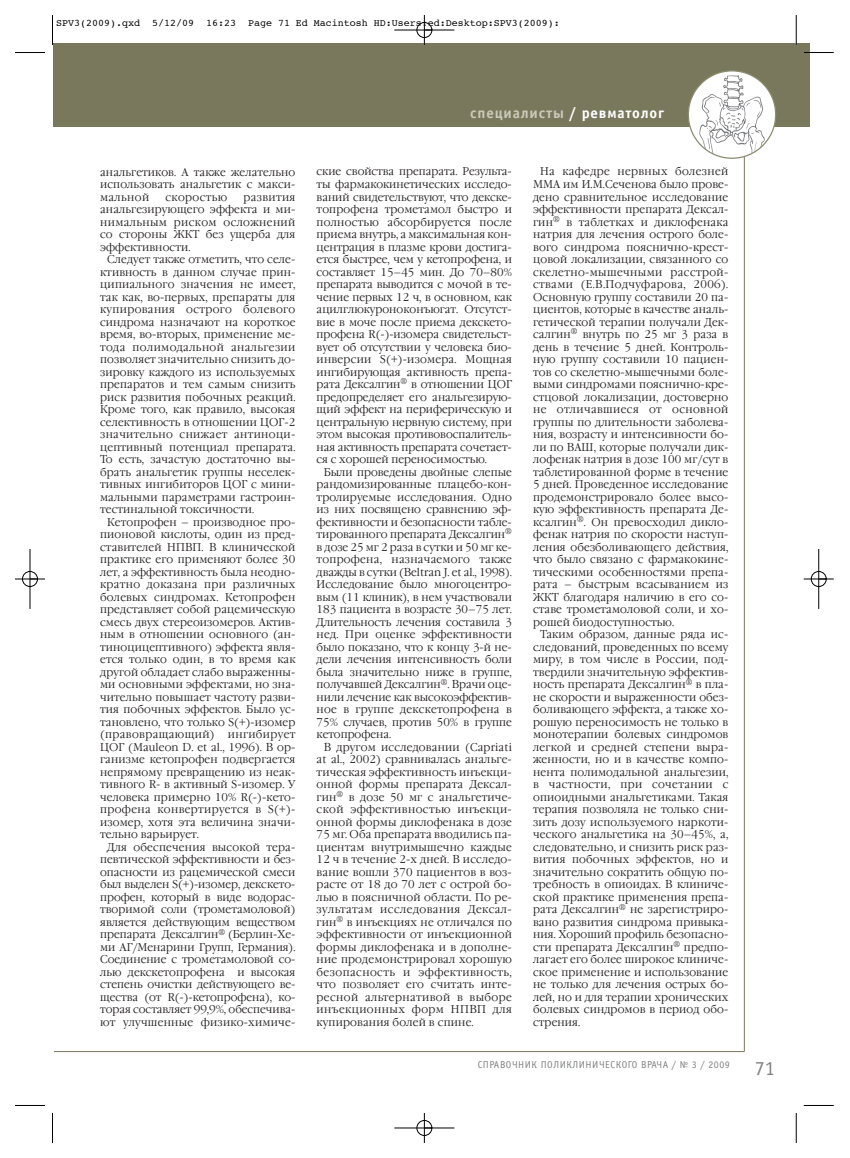
<style>
.page{position:relative;width:850px;height:1158px;background:#fff}
.page>*{position:absolute;margin:0;border:0;box-sizing:border-box;transform-origin:0 0}
.t1{font:20px "Officina Sans C";color:#808285}
.t2{font:700 15px "Officina Sans C";letter-spacing:.055em;color:#c8c9ba}
.t3{font:300 11.25px/12.5px "Garamond C";letter-spacing:.01em;color:#231f20;text-align:justify;scale:.95 1}
.t4{font:300 11.25px "Garamond C";letter-spacing:.035em;color:#231f20;scale:.95 1}
.t5{font:10px "Courier";color:#000}
.t6{font:10px "Officina Sans C";letter-spacing:.05em;color:#808285}
.s1{color:#fff}
</style>
<div class="page">
<hr style="left:54px;top:1051px;width:690px;height:1px;background:#7a785c">
<div style="left:53px;top:44px;width:756px;height:83px;background:#7a785c"></div>
<hr style="left:744px;top:143px;width:1px;height:908px;background:#7a785c">
<svg style="left:688px;top:70px;width:88px;height:89px"></svg>
<hr style="left:52px;top:15px;width:1px;height:30px;background:#000">
<hr style="left:15px;top:52px;width:30px;height:1px;background:#000">
<hr style="left:796px;top:15px;width:1px;height:30px;background:#000">
<hr style="left:804px;top:52px;width:30px;height:1px;background:#000">
<hr style="left:52px;top:1112px;width:1px;height:30px;background:#000">
<hr style="left:15px;top:1105px;width:30px;height:1px;background:#000">
<hr style="left:796px;top:1112px;width:1px;height:30px;background:#000">
<hr style="left:804px;top:1105px;width:30px;height:1px;background:#000">
<div style="left:22px;top:571px;width:16px;height:16px;border:1px solid #fff;border-radius:50%"></div>
<div style="left:811px;top:571px;width:16px;height:16px;border:1px solid #fff;border-radius:50%"></div>
<hr style="left:394px;top:30px;width:60px;height:1px;background:#000">
<hr style="left:394px;top:1127px;width:60px;height:1px;background:#000">
<hr style="left:30px;top:549px;width:1px;height:60px;background:#000">
<hr style="left:819px;top:549px;width:1px;height:60px;background:#000">
<hr style="left:424px;top:15px;width:1px;height:30px;background:#000">
<hr style="left:424px;top:1112px;width:1px;height:30px;background:#000">
<hr style="left:15px;top:579px;width:30px;height:1px;background:#000">
<hr style="left:804px;top:579px;width:30px;height:1px;background:#000">
<div style="left:417px;top:22px;width:15px;height:16px;border:1px solid #000;border-radius:50%"></div>
<div style="left:417px;top:1120px;width:15px;height:15px;border:1px solid #000;border-radius:50%"></div>
<div style="left:22px;top:571px;width:16px;height:15px;border:1px solid #000;border-radius:50%"></div>
<div style="left:811px;top:571px;width:15px;height:15px;border:1px solid #000;border-radius:50%"></div>
<p class="t5" style="left:56px;top:19px;width:505px">SPV3(2009).qxd 5/12/09 16:23 Page 71 Ed Macintosh HD:Users:ed:Desktop:SPV3(2009):</p>
<p class="t3" style="left:100px;top:166px;width:207px">анальгетиков. А также желательно использовать анальгетик с макси&shy;мальной</p>
<p class="t3" style="left:100px;top:191px;width:207px;text-indent:143px">развития анальгезирующего эффекта и ми&shy;нимальным риском осложнений со стороны ЖКТ без ущерба для эффективности.</p>
<p class="t3" style="left:100px;top:254px;width:207px;text-indent:7px">Следует также отметить, что селе&shy;ктивность в данном случае прин&shy;ципиального значения не имеет, так как, во-первых, препараты для купирования острого болевого синдрома назначают на короткое время, во-вторых, применение ме&shy;тода полимодальной анальгезии позволяет значительно снизить до&shy;зировку каждого из используемых препаратов и тем самым снизить риск развития побочных реакций.<br>Кроме того, как правило, высокая селективность в отношении ЦОГ-2 значительно снижает антиноци&shy;цептивный потенциал препарата.<br>То есть, зачастую достаточно вы&shy;брать анальгетик группы неселек&shy;тивных ингибиторов ЦОГ с мини&shy;мальными параметрами гастроин&shy;тестинальной токсичности.</p>
<p class="t3" style="left:100px;top:516px;width:207px;text-indent:7px">Кетопрофен – производное про&shy;пионовой кислоты, один из пред&shy;ставителей НПВП. В клинической практике его применяют более 30 лет, а эффективность была неодно&shy;кратно доказана при различных болевых синдромах. Кетопрофен представляет собой рацемическую смесь двух стереоизомеров. Актив&shy;ным в отношении основного (ан&shy;тиноцицептивного) эффекта явля&shy;ется только один, в то время как другой обладает слабо выраженны&shy;ми основными эффектами, но зна&shy;чительно повышает частоту разви&shy;тия побочных эффектов. Было ус&shy;тановлено, что только S(+)-изомер (правовращающий) ингибирует ЦОГ (Mauleon D. et al., 1996). В ор&shy;ганизме кетопрофен подвергается непрямому превращению из неак&shy;тивного R- в активный S-изомер. У человека примерно 10% R(-)-кето&shy;профена конвертируется в S(+)- изомер, хотя эта величина значи&shy;тельно варьирует.</p>
<p class="t3" style="left:100px;top:841px;width:207px;text-indent:7px">Для обеспечения высокой тера&shy;певтической эффективности и без&shy;опасности из рацемической смеси был выделен S(+)-изомер, декскето&shy;профен, который в виде водорас&shy;творимой соли (трометамоловой) является действующим веществом препарата Дексалгин<sup>®</sup> (Берлин-Хе&shy;ми АГ/Менарини Групп, Германия).<br>Соединение с трометамоловой со&shy;лью декскетопрофена и высокая степень очистки действующего ве&shy;щества (от R(-)-кетопрофена), ко&shy;торая составляет 99,9%, обеспечива&shy;ют улучшенные физико-химиче-</p>
<p class="t4" style="left:166px;top:192px;width:66px">скоростью</p>
<h2 class="t2" style="left:470px;top:108px;width:196px">специалисты <span class="s1">/ ревматолог</span></h2>
<p class="t3" style="left:317px;top:166px;width:207px">ские свойства препарата. Результа&shy;ты фармакокинетических исследо&shy;ваний свидетельствуют, что декске&shy;топрофена трометамол быстро и полностью абсорбируется после приема внутрь, а максимальная кон&shy;центрация в плазме крови достига&shy;ется быстрее, чем у кетопрофена, и составляет 15–45 мин. До 70–80% препарата выводится с мочой в те&shy;чение первых 12 ч, в основном, как ацилглюкуроноконъюгат. Отсутст&shy;вие в моче после приема декскето&shy;профена R(-)-изомера свидетельст&shy;вует об отсутствии у человека био&shy;инверсии S(+)-изомера. Мощная ингибирующая активность препа&shy;рата Дексалгин<sup>®</sup> в отношении ЦОГ предопределяет его анальгезирую&shy;щий эффект на периферическую и центральную нервную систему, при этом высокая противовоспалитель&shy;ная активность препарата сочетает&shy;ся с хорошей переносимостью.</p>
<p class="t3" style="left:317px;top:466px;width:207px;text-indent:7px">Были проведены двойные слепые рандомизированные плацебо-кон&shy;тролируемые исследования. Одно из них посвящено сравнению эф&shy;фективности и безопасности табле&shy;тированного препарата Дексалгин<sup>® </sup>в дозе 25 мг 2 раза в сутки и 50 мг ке&shy;топрофена, назначаемого также дважды в сутки (Beltran J. et al., 1998).<br>Исследование было многоцентро&shy;вым (11 клиник), в нем участвовали 183 пациента в возрасте 30–75 лет.<br>Длительность лечения составила 3 нед. При оценке эффективности было показано, что к концу 3-й не&shy;дели лечения интенсивность боли была значительно ниже в группе, получавшей Дексалгин<sup>®</sup>. Врачи оце&shy;нили лечение как высокоэффектив&shy;ное в группе декскетопрофена в 75% случаев, против 50% в группе кетопрофена.</p>
<p class="t3" style="left:317px;top:741px;width:207px;text-indent:7px">В другом исследовании (Сapriati at al., 2002) сравнивалась анальге&shy;тическая эффективность инъекци&shy;онной формы препарата Дексал&shy;гин<sup>®</sup> в дозе 50 мг с анальгетиче&shy;ской эффективностью инъекци&shy;онной формы диклофенака в дозе 75 мг. Оба препарата вводились па&shy;циентам внутримышечно каждые 12 ч в течение 2-х дней. В исследо&shy;вание вошли 370 пациентов в воз&shy;расте от 18 до 70 лет с острой бо&shy;лью в поясничной области. По ре&shy;зультатам исследования Дексал&shy;гин<sup>®</sup> в инъекциях не отличался по эффективности от инъекционной формы диклофенака и в дополне&shy;ние продемонстрировал хорошую безопасность и эффективность, что позволяет его считать инте&shy;ресной альтернативой в выборе инъекционных форм НПВП для купирования болей в спине.</p>
<p class="t3" style="left:533px;top:166px;width:207px;text-indent:7px">На кафедре нервных болезней ММА им И.М.Сеченова было прове&shy;дено сравнительное исследование эффективности препарата Дексал&shy;гин<sup>®</sup> в таблетках и диклофенака натрия для лечения острого боле&shy;вого синдрома пояснично-крест&shy;цовой локализации, связанного со скелетно-мышечными расстрой&shy;ствами (Е.В.Подчуфарова, 2006).<br>Основную группу составили 20 па&shy;циентов, которые в качестве аналь&shy;гетической терапии получали Дек&shy;салгин<sup>®</sup> внутрь по 25 мг 3 раза в день в течение 5 дней. Контроль&shy;ную группу составили 10 пациен&shy;тов со скелетно-мышечными боле&shy;выми синдромами пояснично-кре&shy;стцовой локализации, достоверно не отличавшиеся от основной группы по длительности заболева&shy;ния, возрасту и интенсивности бо&shy;ли по ВАШ, которые получали дик&shy;лофенак натрия в дозе 100 мг/сут в таблетированной форме в течение 5 дней. Проведенное исследование продемонстрировало более высо&shy;кую эффективность препарата Де&shy;ксалгин<sup>®</sup>. Он превосходил дикло&shy;фенак натрия по скорости наступ&shy;ления обезболивающего действия, что было связано с фармакокине&shy;тическими особенностями препа&shy;рата – быстрым всасыванием из ЖКТ благодаря наличию в его со&shy;ставе трометамоловой соли, и хо&shy;рошей биодоступностью.</p>
<p class="t3" style="left:533px;top:629px;width:207px;text-indent:7px">Таким образом, данные ряда ис&shy;следований, проведенных по всему миру, в том числе в России, под&shy;твердили значительную эффектив&shy;ность препарата Дексалгин<sup>®</sup> в пла&shy;не скорости и выраженности обез&shy;боливающего эффекта, а также хо&shy;рошую переносимость не только в монотерапии болевых синдромов легкой и средней степени выра&shy;женности, но и в качестве компо&shy;нента полимодальной анальгезии, в частности, при сочетании с опиоидными анальгетиками. Такая терапия позволяла не только сни&shy;зить дозу используемого наркоти&shy;ческого анальгетика на 30–45%, а, следовательно, и снизить риск раз&shy;вития побочных эффектов, но и значительно сократить общую по&shy;требность в опиоидах. В клиниче&shy;ской практике применения препа&shy;рата Дексалгин<sup>®</sup> не зарегистриро&shy;вано развития синдрома привыка&shy;ния. Хороший профиль безопасно&shy;сти препарата Дексалгин<sup>®</sup> предпо&shy;лагает его более широкое клиниче&shy;ское применение и использование не только для лечения острых бо&shy;лей, но и для терапии хронических болевых синдромов в период обо&shy;стрения.</p>
<p class="t6" style="left:478px;top:1061px;width:254px">СПРАВОЧНИК ПОЛИКЛИНИЧЕСКОГО ВРАЧА / № 3 / 2009</p>
<h1 class="t1" style="left:755px;top:1061px;width:21px">71</h1>
</div>
